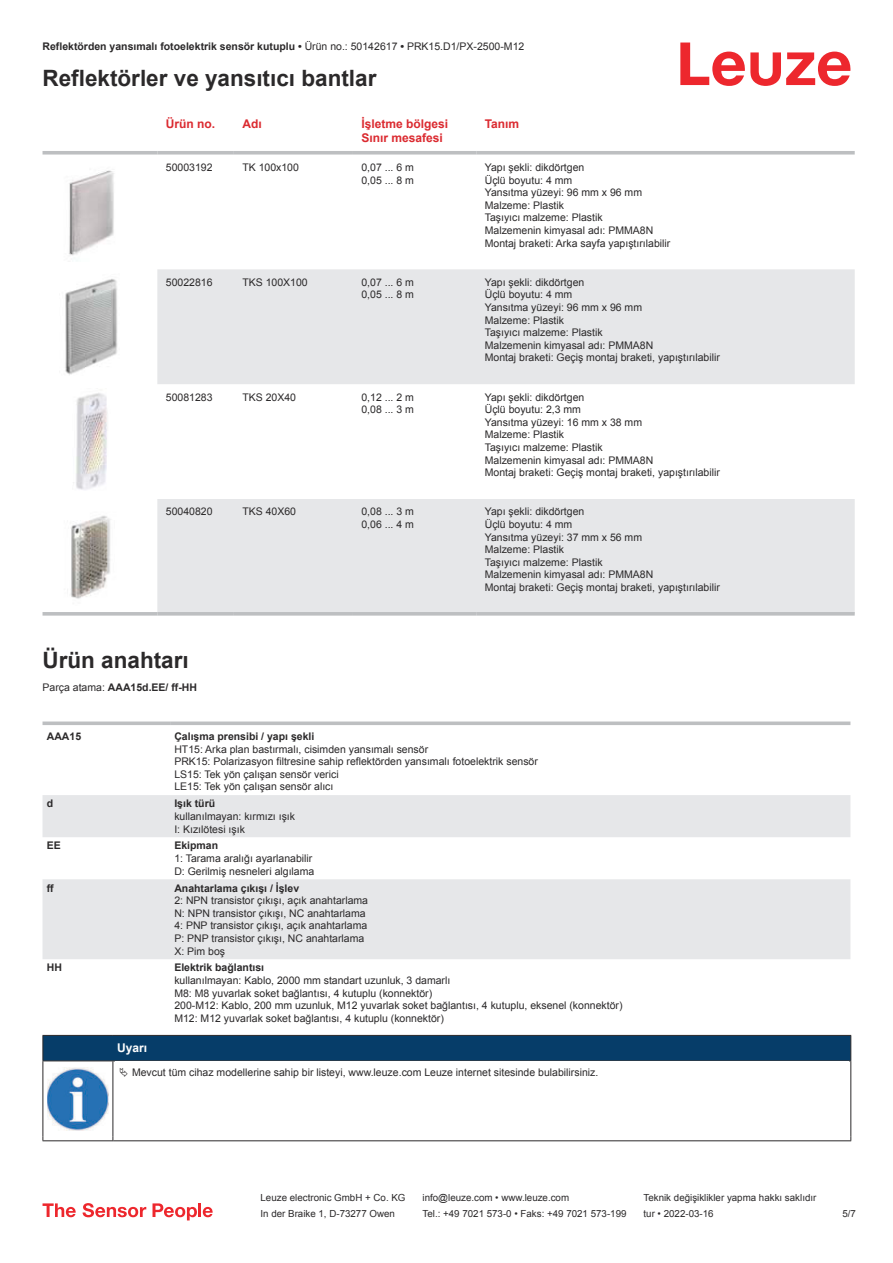
<style>
.page{position:relative;width:893px;height:1263px;background:#fff}
.page>*{position:absolute;margin:0;border:0;box-sizing:border-box;transform-origin:0 0}
.t1{font:700 22.5px "Arial";color:#2b292a}
.t2{font:700 12px/14.4px "Arial";color:#db2a30}
.t3{font:700 12px "Arial";color:#fff}
.t4{font:10.5px/12.6px "Arial";color:#2b292a}
.t5{font:700 10.5px "Arial";color:#2b292a}
.t6{font:9.75px "Arial";color:#2b292a}
.s1{font-weight:400}
</style>
<div class="page">
<svg style="left:680px;top:43px;width:170px;height:43px"></svg>
<svg style="left:157px;top:269px;width:698px;height:343px;fill:#e6e7e9"></svg>
<svg style="left:43px;top:151px;width:114px;height:4px"></svg>
<svg style="left:157px;top:151px;width:77px;height:4px"></svg>
<svg style="left:234px;top:151px;width:119px;height:4px"></svg>
<svg style="left:353px;top:151px;width:123px;height:4px"></svg>
<svg style="left:476px;top:151px;width:379px;height:4px;background:#c4c6c8"></svg>
<svg style="left:43px;top:612px;width:114px;height:4px"></svg>
<svg style="left:157px;top:612px;width:77px;height:4px"></svg>
<svg style="left:234px;top:612px;width:119px;height:4px"></svg>
<svg style="left:353px;top:612px;width:123px;height:4px"></svg>
<svg style="left:476px;top:612px;width:379px;height:4px;background:#c3c5c7"></svg>
<img style="left:69px;top:170px;width:45px;height:86px">
<img style="left:65px;top:279px;width:53px;height:96px">
<img style="left:73px;top:393px;width:34px;height:97px">
<img style="left:70px;top:515px;width:41px;height:84px">
<svg style="left:43px;top:795px;width:807px;height:164px;fill:#e6e7e9"></svg>
<svg style="left:43px;top:721px;width:127px;height:4px"></svg>
<svg style="left:170px;top:721px;width:680px;height:4px;background:#c5c7c9"></svg>
<svg style="left:43px;top:1203px;width:33px;height:14px"></svg>
<svg style="left:83px;top:1203px;width:63px;height:14px"></svg>
<svg style="left:153px;top:1203px;width:44px;height:17px"></svg>
<hr style="left:198px;top:1203px;width:3px;height:14px;background:#ed272d">
<svg style="left:203px;top:1207px;width:10px;height:10px"></svg>
<div style="left:43px;top:1035px;width:808px;height:26px;background:#063d69"></div>
<hr style="left:113px;top:1060px;width:738px;height:1px;background:#2b292a">
<hr style="left:43px;top:1061px;width:1px;height:75px;background:#2b292a">
<hr style="left:113px;top:1061px;width:1px;height:75px;background:#2b292a">
<hr style="left:850px;top:1061px;width:1px;height:75px;background:#2b292a">
<hr style="left:43px;top:1140px;width:70px;height:1px;background:#2b292a">
<hr style="left:113px;top:1140px;width:738px;height:1px;background:#2b292a">
<img style="left:47px;top:1067px;width:61px;height:63px">
<p class="t5" style="left:43px;top:39px;width:483px">Reflektörden yansımalı fotoelektrik sensör kutuplu • <span class="s1">Ürün no.: 50142617</span> • <span class="s1">PRK15.D1/PX-2500-M12</span></p>
<h1 class="t1" style="left:43px;top:63px;width:335px">Reflektörler ve yansıtıcı bantlar</h1>
<p class="t2" style="left:166px;top:116px;width:51px">Ürün no.</p>
<p class="t2" style="left:242px;top:116px;width:21px">Adı</p>
<p class="t2" style="left:361px;top:116px;width:88px">İşletme bölgesi<br>Sınır mesafesi</p>
<p class="t2" style="left:485px;top:116px;width:36px">Tanım</p>
<p class="t4" style="left:166px;top:161px;width:48px">50003192</p>
<p class="t4" style="left:242px;top:161px;width:58px">TK 100x100</p>
<p class="t4" style="left:361px;top:161px;width:54px">0,07 ... 6 m<br>0,05 ... 8 m</p>
<p class="t4" style="left:485px;top:161px;width:187px">Yapı şekli: dikdörtgen<br>Üçlü boyutu: 4 mm<br>Yansıtma yüzeyi: 96 mm x 96 mm<br>Malzeme: Plastik<br>Taşıyıcı malzeme: Plastik<br>Malzemenin kimyasal adı: PMMA8N<br>Montaj braketi: Arka sayfa yapıştırılabilir</p>
<p class="t4" style="left:166px;top:277px;width:48px">50022816</p>
<p class="t4" style="left:242px;top:276px;width:67px">TKS 100X100</p>
<p class="t4" style="left:361px;top:276px;width:54px">0,07 ... 6 m<br>0,05 ... 8 m</p>
<p class="t4" style="left:485px;top:276px;width:237px">Yapı şekli: dikdörtgen<br>Üçlü boyutu: 4 mm<br>Yansıtma yüzeyi: 96 mm x 96 mm<br>Malzeme: Plastik<br>Taşıyıcı malzeme: Plastik<br>Malzemenin kimyasal adı: PMMA8N<br>Montaj braketi: Geçiş montaj braketi, yapıştırılabilir</p>
<p class="t4" style="left:166px;top:392px;width:48px">50081283</p>
<p class="t4" style="left:242px;top:391px;width:55px">TKS 20X40</p>
<p class="t4" style="left:361px;top:391px;width:54px">0,12 ... 2 m<br>0,08 ... 3 m</p>
<p class="t4" style="left:485px;top:391px;width:237px">Yapı şekli: dikdörtgen<br>Üçlü boyutu: 2,3 mm<br>Yansıtma yüzeyi: 16 mm x 38 mm<br>Malzeme: Plastik<br>Taşıyıcı malzeme: Plastik<br>Malzemenin kimyasal adı: PMMA8N<br>Montaj braketi: Geçiş montaj braketi, yapıştırılabilir</p>
<p class="t4" style="left:166px;top:506px;width:48px">50040820</p>
<p class="t4" style="left:242px;top:505px;width:55px">TKS 40X60</p>
<p class="t4" style="left:361px;top:505px;width:54px">0,08 ... 3 m<br>0,06 ... 4 m</p>
<p class="t4" style="left:485px;top:505px;width:237px">Yapı şekli: dikdörtgen<br>Üçlü boyutu: 4 mm<br>Yansıtma yüzeyi: 37 mm x 56 mm<br>Malzeme: Plastik<br>Taşıyıcı malzeme: Plastik<br>Malzemenin kimyasal adı: PMMA8N<br>Montaj braketi: Geçiş montaj braketi, yapıştırılabilir</p>
<h1 class="t1" style="left:43px;top:645px;width:148px">Ürün anahtarı</h1>
<p class="t5" style="left:43px;top:680px;width:156px"><span class="s1">Parça atama:</span> AAA15d.EE/ ff-HH</p>
<p class="t5" style="left:47px;top:729px;width:36px">AAA15</p>
<p class="t5" style="left:174px;top:729px;width:142px">Çalışma prensibi / yapı şekli</p>
<p class="t4" style="left:174px;top:742px;width:365px">HT15: Arka plan bastırmalı, cisimden yansımalı sensör<br>PRK15: Polarizasyon filtresine sahip reflektörden yansımalı fotoelektrik sensör LS15: Tek yön çalışan sensör verici<br>LE15: Tek yön çalışan sensör alıcı</p>
<p class="t5" style="left:47px;top:800px;width:8px">d</p>
<p class="t5" style="left:174px;top:796px;width:42px">Işık türü</p>
<p class="t4" style="left:174px;top:810px;width:122px">kullanılmayan: kırmızı ışık<br>I: Kızılötesi ışık</p>
<p class="t5" style="left:47px;top:842px;width:16px">EE</p>
<p class="t5" style="left:174px;top:838px;width:45px">Ekipman</p>
<p class="t4" style="left:174px;top:852px;width:142px">1: Tarama aralığı ayarlanabilir<br>D: Gerilmiş nesneleri algılama</p>
<p class="t5" style="left:47px;top:884px;width:8px">ff</p>
<p class="t5" style="left:174px;top:880px;width:126px">Anahtarlama çıkışı / İşlev</p>
<p class="t4" style="left:174px;top:894px;width:195px">2: NPN transistor çıkışı, açık anahtarlama N: NPN transistor çıkışı, NC anahtarlama 4: PNP transistor çıkışı, açık anahtarlama P: PNP transistor çıkışı, NC anahtarlama X: Pim boş</p>
<p class="t5" style="left:47px;top:964px;width:17px">HH</p>
<p class="t5" style="left:174px;top:960px;width:91px">Elektrik bağlantısı</p>
<p class="t4" style="left:174px;top:974px;width:450px">kullanılmayan: Kablo, 2000 mm standart uzunluk, 3 damarlı<br>M8: M8 yuvarlak soket bağlantısı, 4 kutuplu (konnektör)<br>200-M12: Kablo, 200 mm uzunluk, M12 yuvarlak soket bağlantısı, 4 kutuplu, eksenel (konnektör)<br>M12: M12 yuvarlak soket bağlantısı, 4 kutuplu (konnektör)</p>
<p class="t3" style="left:117px;top:1040px;width:32px">Uyarı</p>
<p class="t4" style="left:132px;top:1065px;width:468px">Mevcut tüm cihaz modellerine sahip bir listeyi, www.leuze.com Leuze internet sitesinde bulabilirsiniz.</p>
<p class="t6" style="left:261px;top:1191px;width:146px">Leuze electronic GmbH + Co. KG</p>
<p class="t6" style="left:423px;top:1191px;width:148px">info@leuze.com • www.leuze.com</p>
<p class="t6" style="left:644px;top:1191px;width:174px">Teknik değişiklikler yapma hakkı saklıdır</p>
<p class="t6" style="left:261px;top:1207px;width:136px">In der Braike 1, D-73277 Owen</p>
<p class="t6" style="left:423px;top:1207px;width:205px">Tel.: +49 7021 573-0 • Faks: +49 7021 573-199</p>
<p class="t6" style="left:644px;top:1207px;width:72px">tur • 2022-03-16</p>
<p class="t6" style="left:842px;top:1210px;width:15px">5 /7</p>
</div>
